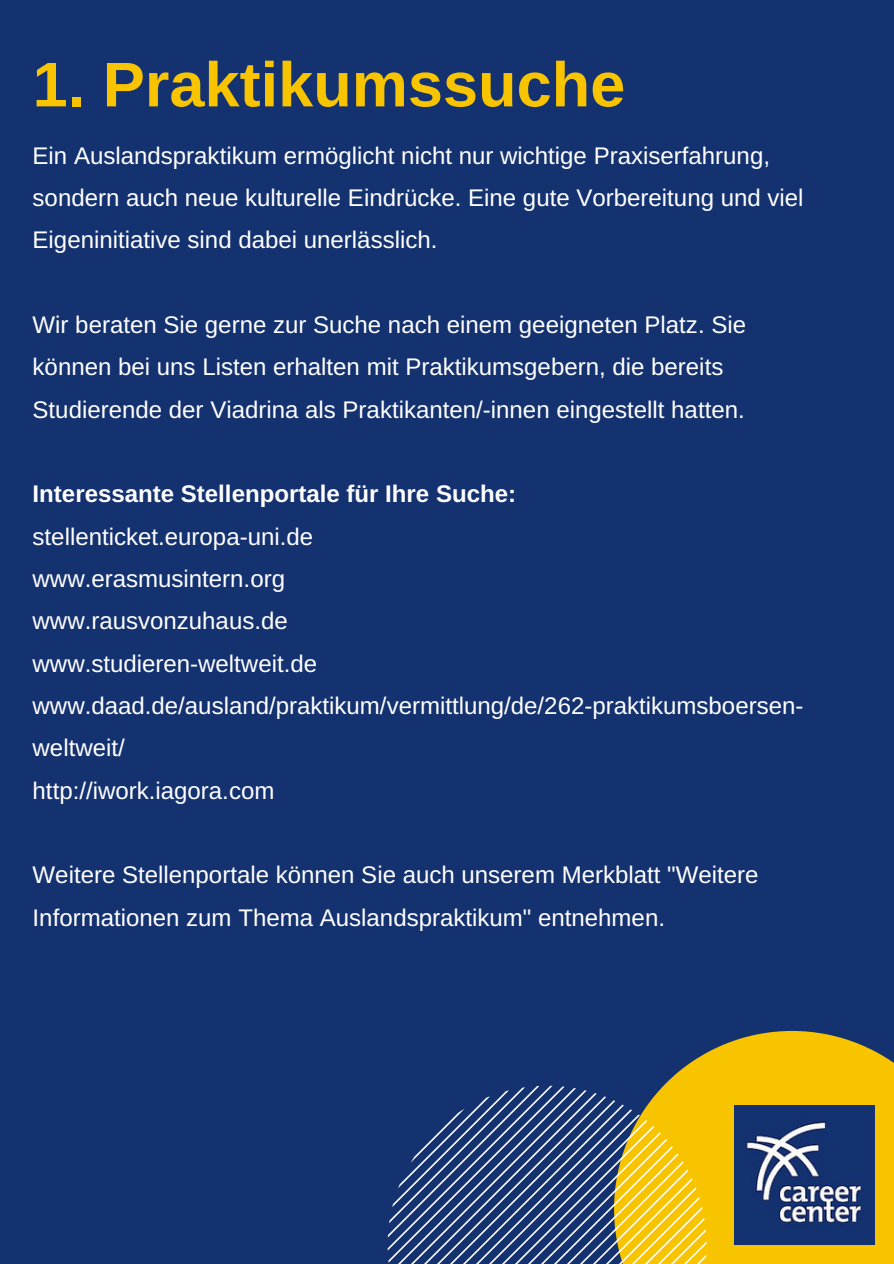
<style>
.page{position:relative;width:894px;height:1264px;background:#fff}
.page>*{position:absolute;margin:0;border:0;box-sizing:border-box;transform-origin:0 0}
.t1{font:700 63px "Arimo";color:#f8c400}
.t2{font:24px/42.3px "Arimo";color:#fff}
.t3{font:700 24px "Arimo";color:#fff}
</style>
<div class="page">
<div style="left:0;top:0;width:893px;height:1263px;background:#153270"></div>
<svg style="left:664px;top:1031px;width:229px;height:232px;background:#dab00e"></svg>
<img style="left:734px;top:1104px;width:140px;height:140px">
<svg style="left:387px;top:1085px;width:319px;height:178px"></svg>
<h1 class="t1" style="left:33px;top:49px;width:594px">1. Praktikumssuche</h1>
<p class="t2" style="left:33px;top:134px;width:772px">Ein Auslandspraktikum ermöglicht nicht nur wichtige Praxiserfahrung, sondern auch neue kulturelle Eindrücke. Eine gute Vorbereitung und viel<br>Eigeninitiative sind dabei unerlässlich.</p>
<p class="t2" style="left:33px;top:303px;width:714px">Wir beraten Sie gerne zur Suche nach einem geeigneten Platz. Sie können bei uns Listen erhalten mit Praktikumsgebern, die bereits<br>Studierende der Viadrina als Praktikanten/-innen eingestellt hatten.</p>
<p class="t3" style="left:33px;top:480px;width:485px">Interessante Stellenportale für Ihre Suche:</p>
<p class="t2" style="left:33px;top:515px;width:772px">stellenticket.europa-uni.de<br>www.erasmusintern.org<br>www.rausvonzuhaus.de<br>www.studieren-weltweit.de www.daad.de/ausland/praktikum/vermittlung/de/262-praktikumsboersen&shy;weltweit/<br>http://iwork.iagora.com</p>
<p class="t2" style="left:33px;top:853px;width:727px">Weitere Stellenportale können Sie auch unserem Merkblatt "Weitere<br>Informationen zum Thema Auslandspraktikum" entnehmen.</p>
</div>
